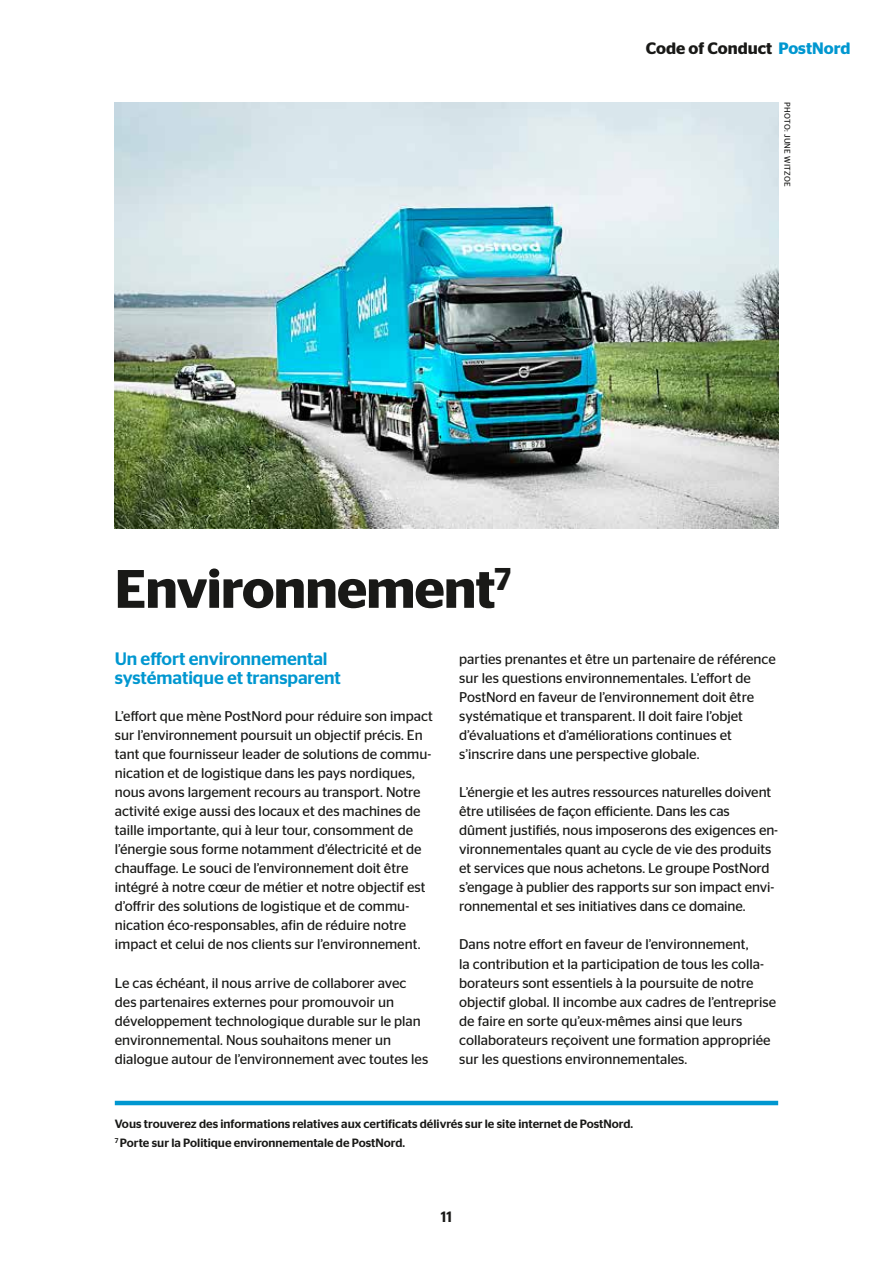
<style>
.page{position:relative;width:893px;height:1263px;background:#fff}
.page>*{position:absolute;margin:0;border:0;box-sizing:border-box;transform-origin:0 0}
.t1{font:600 54px "Stag Sans";letter-spacing:-.015em;color:#191917}
.t2{font:500 18px/19.5px "Stag Sans";letter-spacing:-.005em;color:#0097d0}
.t3{font:600 16.5px "Stag Sans";color:#191917}
.t4{font:500 15px "Stag Sans";color:#191917}
.t5{font:14.1px/19px "Stag Sans";color:#191917}
.t6{font:500 12px/19px "Stag Sans";color:#191917}
.t7{font:8.25px "Stag Sans";letter-spacing:.04em;color:#191917}
.s1{color:#0097d0}
</style>
<div class="page">
<img style="left:115px;top:102px;width:663px;height:426px">
<hr style="left:115px;top:1101px;width:663px;height:4px;background:#0097d0">
<p class="t3" style="left:646px;top:39px;width:206px">Code of Conduct <span class="s1">PostNord</span></p>
<h1 class="t1" style="left:115px;top:558px;width:398px">Environnement<sup>7</sup></h1>
<p class="t7" style="left:792px;top:102px;width:86px;rotate:90deg">PHOTO: JUNE WITZOE</p>
<p class="t2" style="left:115px;top:649px;width:227px">Un effort environnemental systématique et transparent</p>
<p class="t5" style="left:115px;top:706px;width:320px">L’effort que mène PostNord pour réduire son impact sur l’environnement poursuit un objectif précis. En tant que fournisseur leader de solutions de commu&shy;nication et de logistique dans les pays nordiques, nous avons largement recours au transport. Notre activité exige aussi des locaux et des machines de taille importante, qui à leur tour, consomment de l’énergie sous forme notamment d’électricité et de chauffage. Le souci de l’environnement doit être intégré à notre cœur de métier et notre objectif est d’offrir des solutions de logistique et de commu&shy;nication éco-responsables, afin de réduire notre impact et celui de nos clients sur l’environnement.</p>
<p class="t5" style="left:115px;top:973px;width:315px">Le cas échéant, il nous arrive de collaborer avec des partenaires externes pour promouvoir un développement technologique durable sur le plan environnemental. Nous souhaitons mener un dialogue autour de l’environnement avec toutes les</p>
<p class="t5" style="left:459px;top:649px;width:318px">parties prenantes et être un partenaire de référence sur les questions environnementales. L’effort de PostNord en faveur de l’environnement doit être systématique et transparent. Il doit faire l’objet d’évaluations et d’améliorations continues et s’inscrire dans une perspective globale.</p>
<p class="t5" style="left:459px;top:782px;width:320px">L’énergie et les autres ressources naturelles doivent être utilisées de façon efficiente. Dans les cas dûment justifiés, nous imposerons des exigences en&shy;vironnementales quant au cycle de vie des produits et services que nous achetons. Le groupe PostNord s’engage à publier des rapports sur son impact envi&shy;ronnemental et ses initiatives dans ce domaine.</p>
<p class="t5" style="left:459px;top:935px;width:319px">Dans notre effort en faveur de l’environnement,<br>la contribution et la participation de tous les colla&shy;borateurs sont essentiels à la poursuite de notre objectif global. Il incombe aux cadres de l’entreprise de faire en sorte qu’eux-mêmes ainsi que leurs collaborateurs reçoivent une formation appropriée sur les questions environnementales.</p>
<p class="t6" style="left:115px;top:1114px;width:520px">Vous trouverez des informations relatives aux certificats délivrés sur le site internet de PostNord.<br><sup>7</sup> Porte sur la Politique environnementale de PostNord.</p>
<p class="t4" style="left:441px;top:1208px;width:13px">11</p>
</div>
